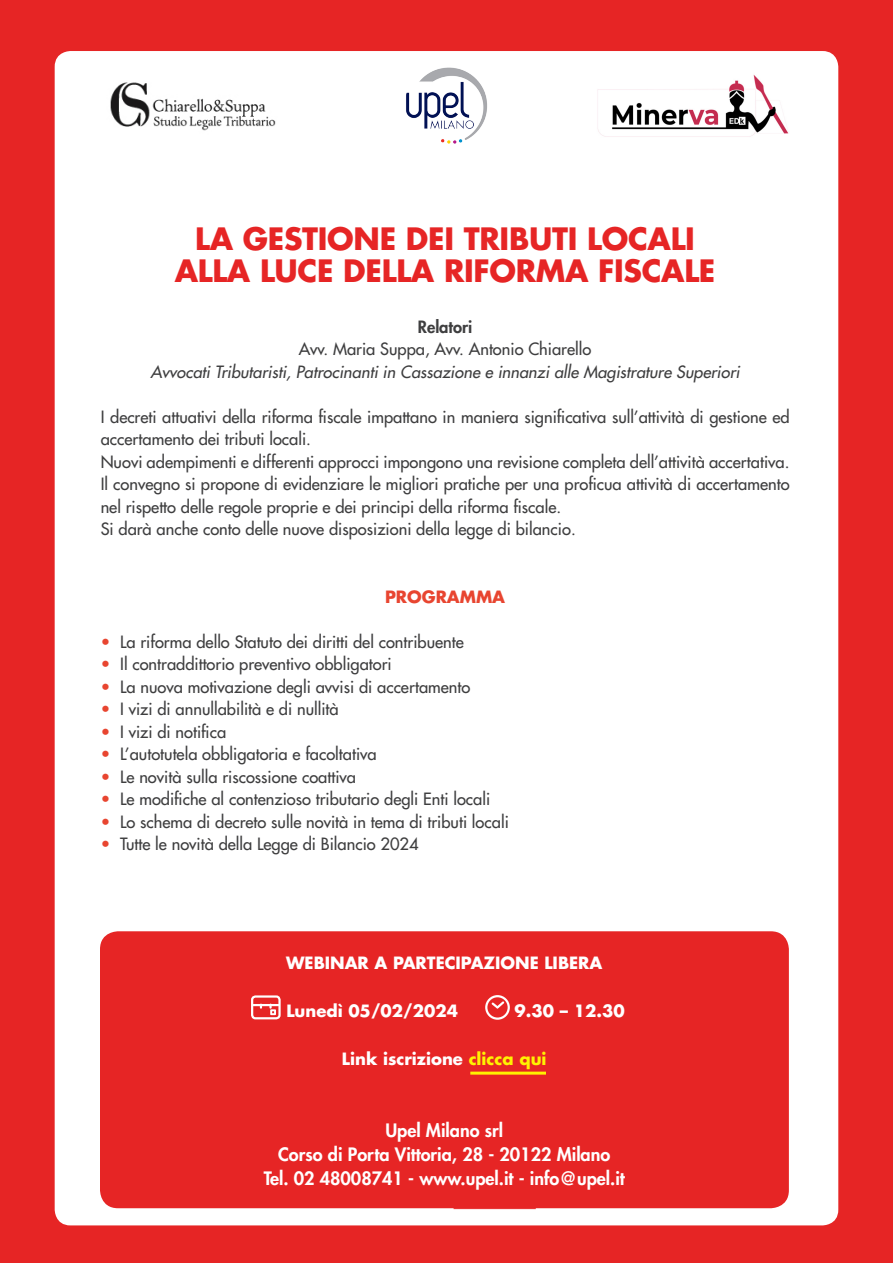
<style>
.page{position:relative;width:893px;height:1263px;background:#e62525}
.page>*{position:absolute;margin:0;border:0;box-sizing:border-box;transform-origin:0 0}
.t1{font:700 30px "Futura";letter-spacing:-.01em;color:#e62525}
.t2{font:800 18px "Futura";color:#fff}
.t3{font:16.5px/22.5px "Futura";color:#3e3e3f}
.t4{font:italic 16.5px "Futura";color:#3e3e3f}
.t5{font:700 16.5px "Futura";color:#fff}
.t6{font:700 16.5px "Futura";color:#e84530}
.t7{font:800 16.5px "Futura";color:#3e3e3f}
.s1{color:#e84530}
.s2{color:#fff101}
</style>
<div class="page">
<div style="left:55px;top:51px;width:783px;height:1174px;background:#fff;border-radius:16px"></div>
<img style="left:406px;top:67px;width:81px;height:77px">
<hr style="left:454px;top:1208px;width:82px;height:1px;background:#e62525">
<div style="left:100px;top:931px;width:689px;height:277px;background:#e62525;border-radius:18px"></div>
<hr style="left:470px;top:1071px;width:76px;height:3px;background:#fff101">
<div style="left:485px;top:995px;width:25px;height:25px;border:2px solid #fff;border-radius:50%"></div>
<svg style="left:490px;top:999px;width:16px;height:10px"></svg>
<div style="left:251px;top:995px;width:30px;height:24px;border:2px solid #fff;border-radius:3px"></div>
<hr style="left:253px;top:1004px;width:25px;height:2px;background:#fff">
<svg style="left:269px;top:1006px;width:7px;height:9px"></svg>
<img style="left:110px;top:82px;width:166px;height:49px">
<img style="left:597px;top:75px;width:192px;height:62px">
<p class="t1" style="left:195px;top:218px;width:501px">LA GESTIONE DEI TRIBUTI LOCALI</p>
<p class="t1" style="left:175px;top:250px;width:542px">ALLA LUCE DELLA RIFORMA FISCALE</p>
<p class="t7" style="left:418px;top:316px;width:56px">Relatori</p>
<p class="t3" style="left:299px;top:338px;width:294px">Avv. Maria Suppa, Avv. Antonio Chiarello</p>
<p class="t4" style="left:151px;top:361px;width:591px">Avvocati Tributaristi, Patrocinanti in Cassazione e innanzi alle Magistrature Superiori</p>
<p class="t3" style="left:101px;top:405px;width:690px">I decreti attuativi della riforma fiscale impattano in maniera significativa sull’attività di gestione ed accertamento dei tributi locali.</p>
<p class="t3" style="left:101px;top:450px;width:690px">Nuovi adempimenti e differenti approcci impongono una revisione completa dell’attività accertativa.</p>
<p class="t3" style="left:101px;top:473px;width:690px">Il convegno si propone di evidenziare le migliori pratiche per una proficua attività di accertamento nel rispetto delle regole proprie e dei principi della riforma fiscale.</p>
<p class="t3" style="left:101px;top:518px;width:477px">Si darà anche conto delle nuove disposizioni della legge di bilancio.</p>
<p class="t6" style="left:385px;top:585px;width:122px">PROGRAMMA</p>
<p class="t3" style="left:101px;top:630px;width:365px"><span class="s1">•</span> La riforma dello Statuto dei diritti del contribuente</p>
<p class="t3" style="left:101px;top:653px;width:293px"><span class="s1">•</span> Il contraddittorio preventivo obbligatori</p>
<p class="t3" style="left:101px;top:675px;width:371px"><span class="s1">•</span> La nuova motivazione degli avvisi di accertamento</p>
<p class="t3" style="left:101px;top:698px;width:240px"><span class="s1">•</span> I vizi di annullabilità e di nullità</p>
<p class="t3" style="left:101px;top:720px;width:127px"><span class="s1">•</span> I vizi di notifica</p>
<p class="t3" style="left:101px;top:743px;width:278px"><span class="s1">•</span> L’autotutela obbligatoria e facoltativa</p>
<p class="t3" style="left:101px;top:765px;width:257px"><span class="s1">•</span> Le novità sulla riscossione coattiva</p>
<p class="t3" style="left:101px;top:788px;width:391px"><span class="s1">•</span> Le modifiche al contenzioso tributario degli Enti locali</p>
<p class="t3" style="left:101px;top:810px;width:410px"><span class="s1">•</span> Lo schema di decreto sulle novità in tema di tributi locali</p>
<p class="t3" style="left:101px;top:833px;width:319px"><span class="s1">•</span> Tutte le novità della Legge di Bilancio 2024</p>
<p class="t5" style="left:286px;top:951px;width:318px">WEBINAR A PARTECIPAZIONE LIBERA</p>
<p class="t5" style="left:286px;top:999px;width:173px">Lunedì 05/02/2024</p>
<p class="t5" style="left:515px;top:999px;width:112px">9.30 – 12.30</p>
<p class="t5" style="left:342px;top:1047px;width:206px">Link iscrizione <span class="s2">clicca qui</span></p>
<p class="t2" style="left:385px;top:1118px;width:119px">Upel Milano srl</p>
<p class="t2" style="left:278px;top:1142px;width:334px">Corso di Porta Vittoria, 28 - 20122 Milano</p>
<p class="t2" style="left:264px;top:1166px;width:363px">Tel. 02 48008741 - www.upel.it - info@upel.it</p>
</div>
